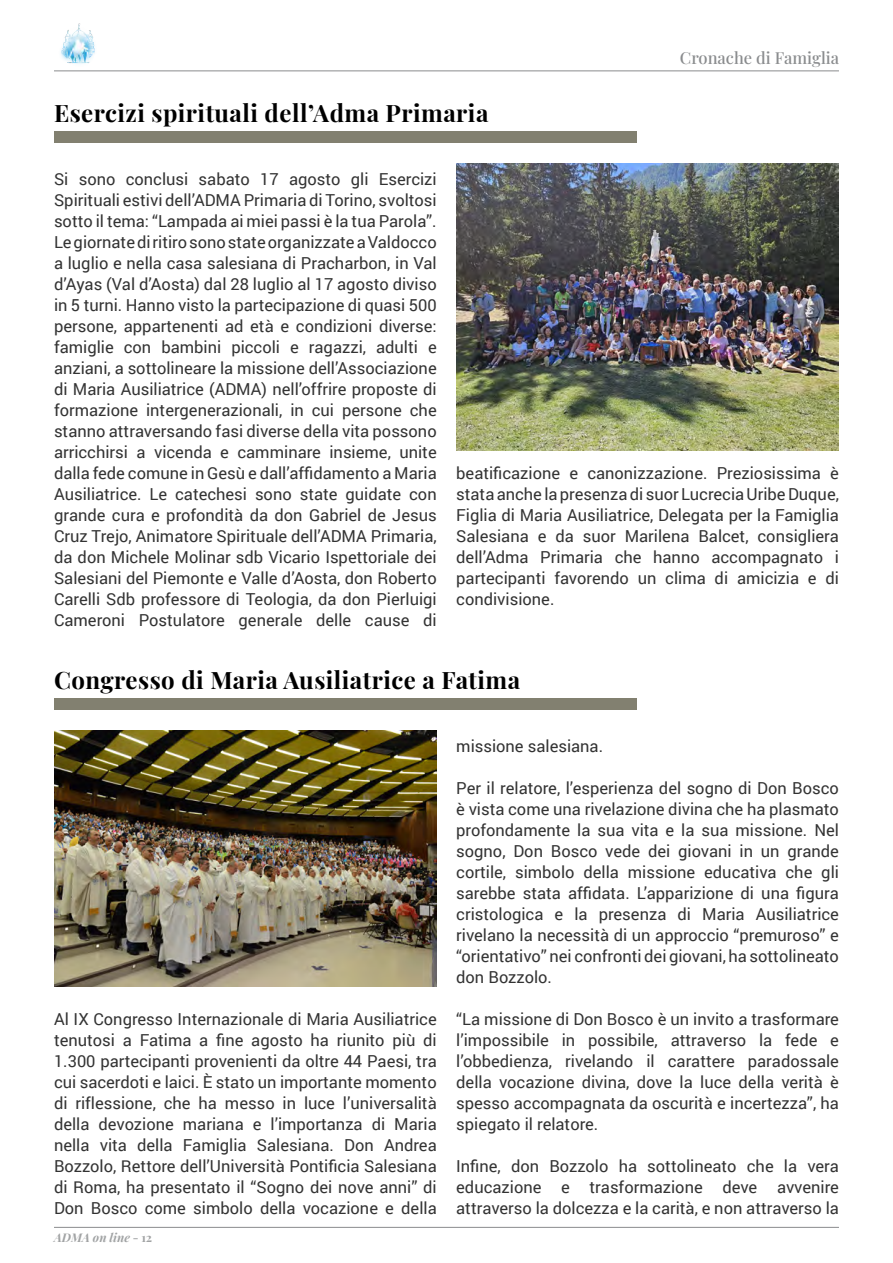
<style>
.page{position:relative;width:893px;height:1263px;background:#fff}
.page>*{position:absolute;margin:0;border:0;box-sizing:border-box;transform-origin:0 0}
.t1{font:700 24px "Playfair Display";letter-spacing:.02em;color:#000}
.t2{font:16.5px/21px "Roboto";color:#333;text-align:justify}
.t3{font:500 16.5px "Playfair Display";color:#8a8c8e}
.t4{font:italic 700 12px "Playfair Display";color:#a1a3a4}
.s1{font-style:normal}
</style>
<div class="page">
<hr style="left:54px;top:71px;width:785px;height:1px;background:#8a8c8e">
<img style="left:54px;top:23px;width:48px;height:48px">
<hr style="left:54px;top:1227px;width:785px;height:1px;background:#8a8c8e">
<div style="left:54px;top:131px;width:582px;height:11px;background:#828070"></div>
<div style="left:54px;top:698px;width:582px;height:12px;background:#828070"></div>
<img style="left:456px;top:164px;width:383px;height:287px">
<img style="left:54px;top:731px;width:383px;height:255px">
<p class="t1" style="left:54px;top:94px;width:436px">Esercizi spirituali dell’Adma Primaria</p>
<p class="t3" style="left:680px;top:45px;width:161px">Cronache di Famiglia</p>
<p class="t2" style="left:54px;top:168px;width:384px">Si sono conclusi sabato 17 agosto gli Esercizi Spirituali estivi dell’ADMA Primaria di Torino, svoltosi sotto il tema: “Lampada ai miei passi è la tua Parola”.<br>Le giornate di ritiro sono state organizzate a Valdocco a luglio e nella casa salesiana di Pracharbon, in Val d’Ayas (Val d’Aosta) dal 28 luglio al 17 agosto diviso in 5 turni. Hanno visto la partecipazione di quasi 500 persone, appartenenti ad età e condizioni diverse: famiglie con bambini piccoli e ragazzi, adulti e anziani, a sottolineare la missione dell’Associazione di Maria Ausiliatrice (ADMA) nell’offrire proposte di formazione intergenerazionali, in cui persone che stanno attraversando fasi diverse della vita possono arricchirsi a vicenda e camminare insieme, unite dalla fede comune in Gesù e dall’affidamento a Maria Ausiliatrice. Le catechesi sono state guidate con grande cura e profondità da don Gabriel de Jesus Cruz Trejo, Animatore Spirituale dell’ADMA Primaria, da don Michele Molinar sdb Vicario Ispettoriale dei Salesiani del Piemonte e Valle d’Aosta, don Roberto Carelli Sdb professore di Teologia, da don Pierluigi Cameroni Postulatore generale delle cause di</p>
<p class="t2" style="left:456px;top:462px;width:384px">beatificazione e canonizzazione. Preziosissima è stata anche la presenza di suor Lucrecia Uribe Duque, Figlia di Maria Ausiliatrice, Delegata per la Famiglia Salesiana e da suor Marilena Balcet, consigliera dell’Adma Primaria che hanno accompagnato i partecipanti favorendo un clima di amicizia e di condivisione.</p>
<p class="t1" style="left:54px;top:661px;width:468px">Congresso di Maria Ausiliatrice a Fatima</p>
<p class="t2" style="left:54px;top:1008px;width:384px">Al IX Congresso Internazionale di Maria Ausiliatrice tenutosi a Fatima a fine agosto ha riunito più di 1.300 partecipanti provenienti da oltre 44 Paesi, tra cui sacerdoti e laici. È stato un importante momento di riflessione, che ha messo in luce l’universalità della devozione mariana e l’importanza di Maria nella vita della Famiglia Salesiana. Don Andrea Bozzolo, Rettore dell’Università Pontificia Salesiana di Roma, ha presentato il “Sogno dei nove anni” di Don Bosco come simbolo della vocazione e della</p>
<p class="t4" style="left:54px;top:1228px;width:100px">ADMA on line <span class="s1">- 12</span></p>
<p class="t2" style="left:456px;top:735px;width:148px">missione salesiana.</p>
<p class="t2" style="left:456px;top:777px;width:384px">Per il relatore, l’esperienza del sogno di Don Bosco è vista come una rivelazione divina che ha plasmato profondamente la sua vita e la sua missione. Nel sogno, Don Bosco vede dei giovani in un grande cortile, simbolo della missione educativa che gli sarebbe stata affidata. L’apparizione di una figura cristologica e la presenza di Maria Ausiliatrice rivelano la necessità di un approccio “premuroso” e “orientativo” nei confronti dei giovani, ha sottolineato don Bozzolo.</p>
<p class="t2" style="left:456px;top:1008px;width:384px">“La missione di Don Bosco è un invito a trasformare l’impossibile in possibile, attraverso la fede e l’obbedienza, rivelando il carattere paradossale della vocazione divina, dove la luce della verità è spesso accompagnata da oscurità e incertezza”, ha spiegato il relatore.</p>
<p class="t2" style="left:456px;top:1155px;width:384px">Infine, don Bozzolo ha sottolineato che la vera educazione e trasformazione deve avvenire attraverso la dolcezza e la carità, e non attraverso la</p>
</div>
